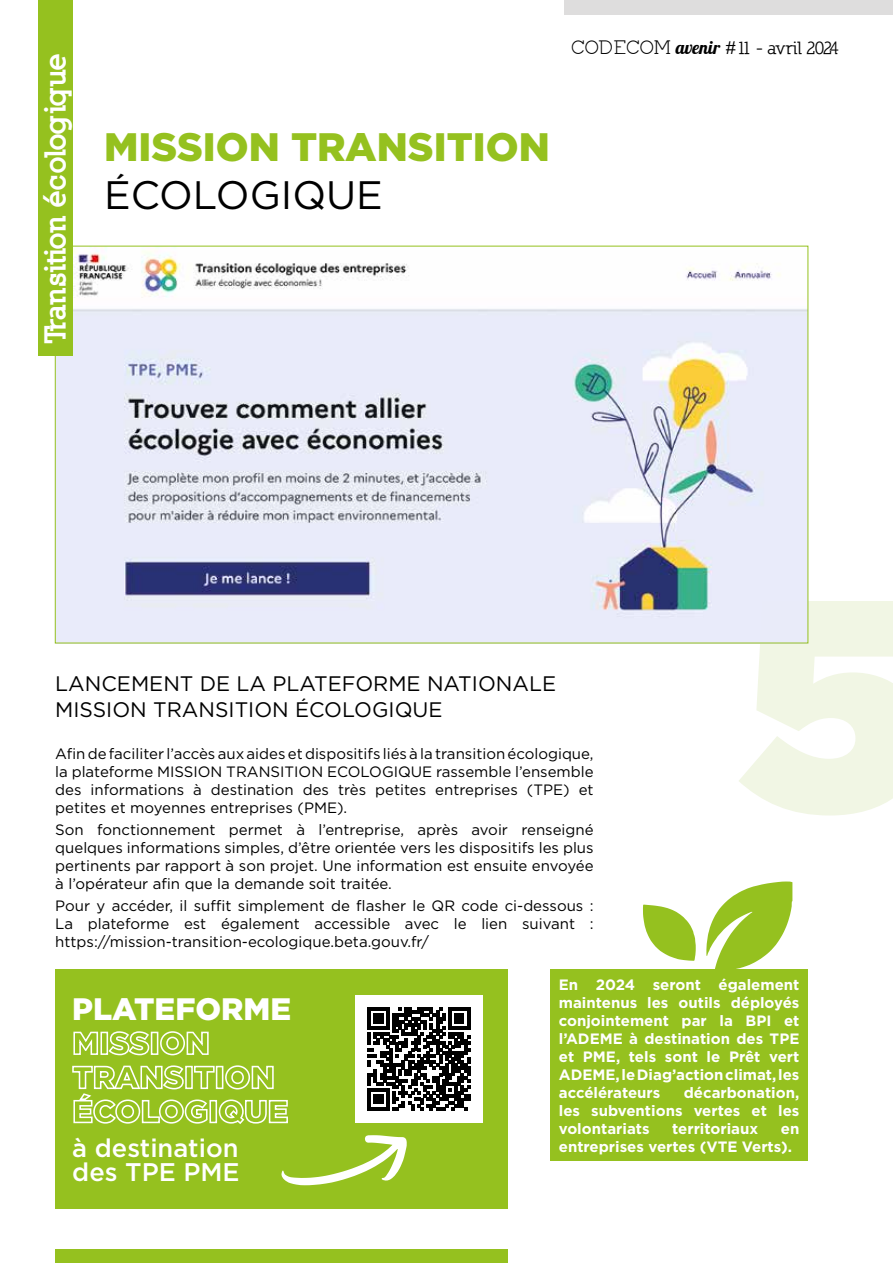
<style>
.page{position:relative;width:893px;height:1263px;background:#fff}
.page>*{position:absolute;margin:0;border:0;box-sizing:border-box;transform-origin:0 0}
.t1{font:900 300px "Gotham";color:#f1f6e4}
.t2{font:900 39.75px "Gotham";color:#95c11f}
.t3{font:39.75px "Gotham";color:#000}
.t4{font:900 31.05px/34.2px "Gotham";color:#fff}
.t5{font:900 28.65px "Nilland";letter-spacing:-.02em;color:#fff}
.t6{font:500 25.5px/24px "Gotham";color:#fff}
.t7{font:21px/25.2px "Gotham";color:#000}
.t8{font:700 18px "Nilland";letter-spacing:-.04em;color:#000}
.t9{font:15px/18px "Gotham";color:#000;text-align:justify}
.t10{font:700 15px/18px "Gotham";color:#fff;text-align:justify}
.s1{font-family:"Cyen";font-weight:400}
.s2{font-family:"Lobster";font-weight:400}
</style>
<div class="page">
<div style="left:550px;top:969px;width:258px;height:191px;background:#95c11f"></div>
<svg style="left:706px;top:881px;width:86px;height:88px"></svg>
<svg style="left:643px;top:904px;width:53px;height:57px"></svg>
<img style="left:57px;top:248px;width:749px;height:393px">
<div style="left:38px;top:0;width:35px;height:355px;background:#95c11f"></div>
<div style="left:55px;top:969px;width:452px;height:240px;background:#95c11f"></div>
<div style="left:355px;top:995px;width:128px;height:128px;background:#fff"></div>
<svg style="left:368px;top:1008px;width:102px;height:102px"></svg>
<svg style="left:281px;top:1135px;width:126px;height:50px"></svg>
<div style="left:565px;top:0;width:328px;height:14px;background:#dedddd"></div>
<div style="left:55px;top:1249px;width:452px;height:14px;background:#95c11f"></div>
<h3 class="t5" style="left:37px;top:343px;width:293px;rotate:-90deg">Transition écologique</h3>
<p class="t8" style="left:572px;top:37px;width:269px"><span class="s1">CODECOM</span> <span class="s2">avenir</span> #11 - avril 2024</p>
<h2 class="t2" style="left:104px;top:119px;width:447px">MISSION TRANSITION</h2>
<h2 class="t3" style="left:104px;top:169px;width:280px">ÉCOLOGIQUE</h2>
<h3 class="t7" style="left:55px;top:671px;width:502px">LANCEMENT DE LA PLATEFORME NATIONALE<br>MISSION TRANSITION ÉCOLOGIQUE</h3>
<p class="t9" style="left:55px;top:744px;width:540px">Afin de faciliter l’accès aux aides et dispositifs liés à la transition écologique, la plateforme MISSION TRANSITION ECOLOGIQUE rassemble l’ensemble des informations à destination des très petites entreprises (TPE) et petites et moyennes entreprises (PME).</p>
<p class="t9" style="left:55px;top:820px;width:540px">Son fonctionnement permet à l’entreprise, après avoir renseigné quelques informations simples, d’être orientée vers les dispositifs les plus pertinents par rapport à son projet. Une information est ensuite envoyée à l’opérateur afin que la demande soit traitée.</p>
<p class="t9" style="left:55px;top:897px;width:540px">Pour y accéder, il suffit simplement de flasher le QR code ci-dessous :<br>La plateforme est également accessible avec le lien suivant : https://mission-transition-ecologique.beta.gouv.fr/</p>
<h1 class="t1" style="left:740px;top:490px;width:190px">5</h1>
<h3 class="t4" style="left:72px;top:991px;width:220px">PLATEFORME<br>MISSION<br>TRANSITION<br>ÉCOLOGIQUE</h3>
<h3 class="t6" style="left:72px;top:1135px;width:169px">à destination des TPE PME</h3>
<p class="t10" style="left:559px;top:975px;width:242px">En 2024 seront également maintenus les outils déployés conjointement par la BPI et l’ADEME à destination des TPE et PME, tels sont le Prêt vert ADEME, le Diag’action climat, les accélérateurs</p>
<p class="t10" style="left:559px;top:1083px;width:242px;text-indent:125px">décarbonation, les subventions vertes et les volontariats</p>
<p class="t10" style="left:672px;top:1119px;width:88px">territoriaux</p>
<p class="t10" style="left:559px;top:1119px;width:242px;text-indent:222px">en entreprises vertes (VTE Verts).</p>
</div>
